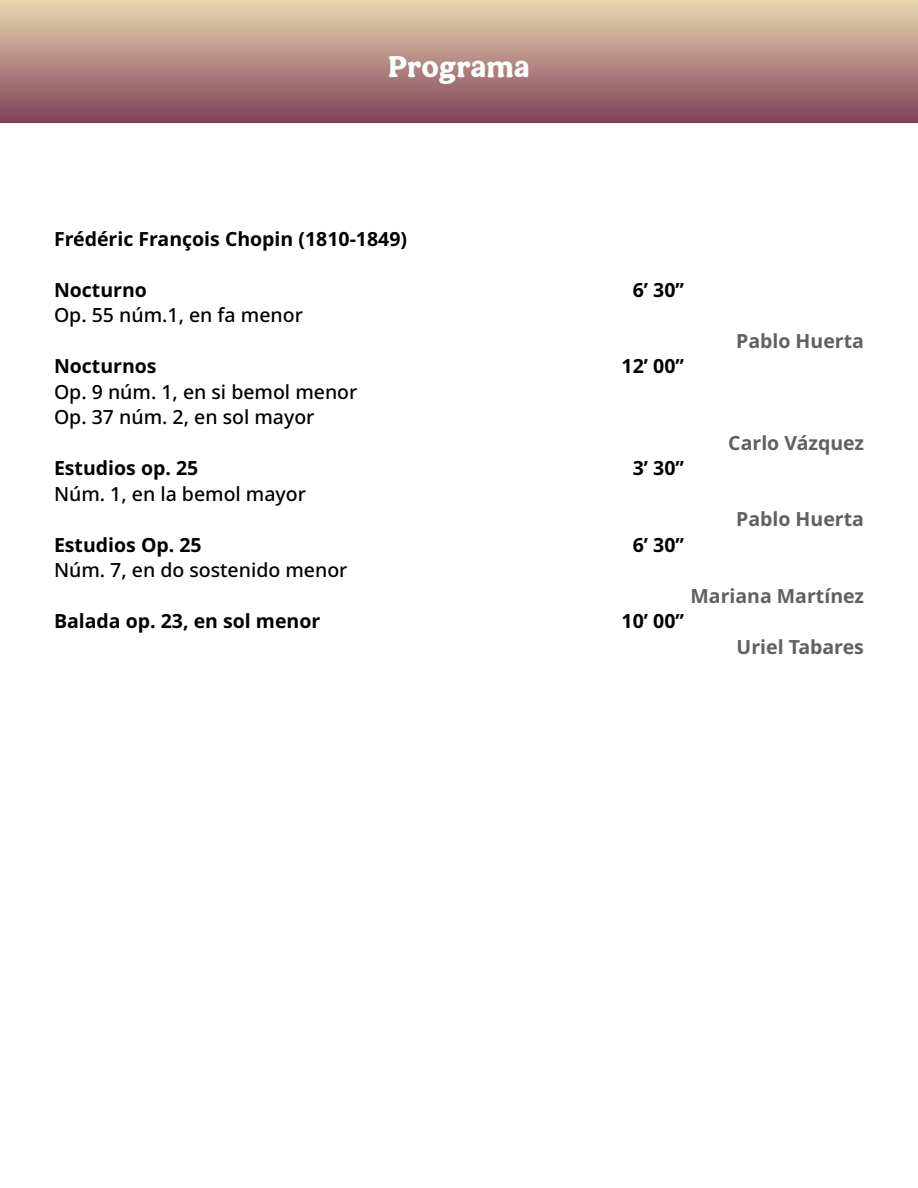
<style>
.page{position:relative;width:918px;height:1188px;background:#fff}
.page>*{position:absolute;margin:0;border:0;box-sizing:border-box;transform-origin:0 0}
.t1{font:700 28.5px "Patria";color:#fff}
.t2{font:700 19.5px "Noto Sans";color:#000}
.t3{font:500 19.5px/25.5px "Noto Sans";color:#000}
.t4{font:700 19.5px "Noto Sans";color:#606060}
</style>
<div class="page">
<div style="left:0;top:0;width:918px;height:123px;background:linear-gradient(to bottom,#e9d6ae,#80415b)"></div>
<h1 class="t1" style="left:388px;top:49px;width:143px">Programa</h1>
<p class="t2" style="left:54px;top:225px;width:355px">Frédéric François Chopin (1810-1849)</p>
<p class="t2" style="left:54px;top:276px;width:94px">Nocturno</p>
<p class="t2" style="left:633px;top:276px;width:53px">6’ 30’’</p>
<p class="t3" style="left:54px;top:303px;width:250px">Op. 55 núm.1, en fa menor</p>
<p class="t2" style="left:54px;top:353px;width:104px">Nocturnos</p>
<p class="t2" style="left:622px;top:353px;width:64px">12’ 00’’</p>
<p class="t3" style="left:54px;top:380px;width:305px">Op. 9 núm. 1, en si bemol menor<br>Op. 37 núm. 2, en sol mayor</p>
<p class="t2" style="left:54px;top:455px;width:146px">Estudios op. 25</p>
<p class="t2" style="left:633px;top:455px;width:53px">3’ 30’’</p>
<p class="t3" style="left:54px;top:482px;width:254px">Núm. 1, en la bemol mayor</p>
<p class="t2" style="left:54px;top:531px;width:149px">Estudios Op. 25</p>
<p class="t2" style="left:633px;top:531px;width:53px">6’ 30’’</p>
<p class="t3" style="left:54px;top:558px;width:295px">Núm. 7, en do sostenido menor</p>
<p class="t2" style="left:54px;top:608px;width:268px">Balada op. 23, en sol menor</p>
<p class="t2" style="left:622px;top:608px;width:64px">10’ 00’’</p>
<p class="t4" style="left:736px;top:327px;width:129px">Pablo Huerta</p>
<p class="t4" style="left:728px;top:429px;width:137px">Carlo Vázquez</p>
<p class="t4" style="left:736px;top:506px;width:129px">Pablo Huerta</p>
<p class="t4" style="left:691px;top:582px;width:175px">Mariana Martínez</p>
<p class="t4" style="left:737px;top:633px;width:129px">Uriel Tabares</p>
</div>
